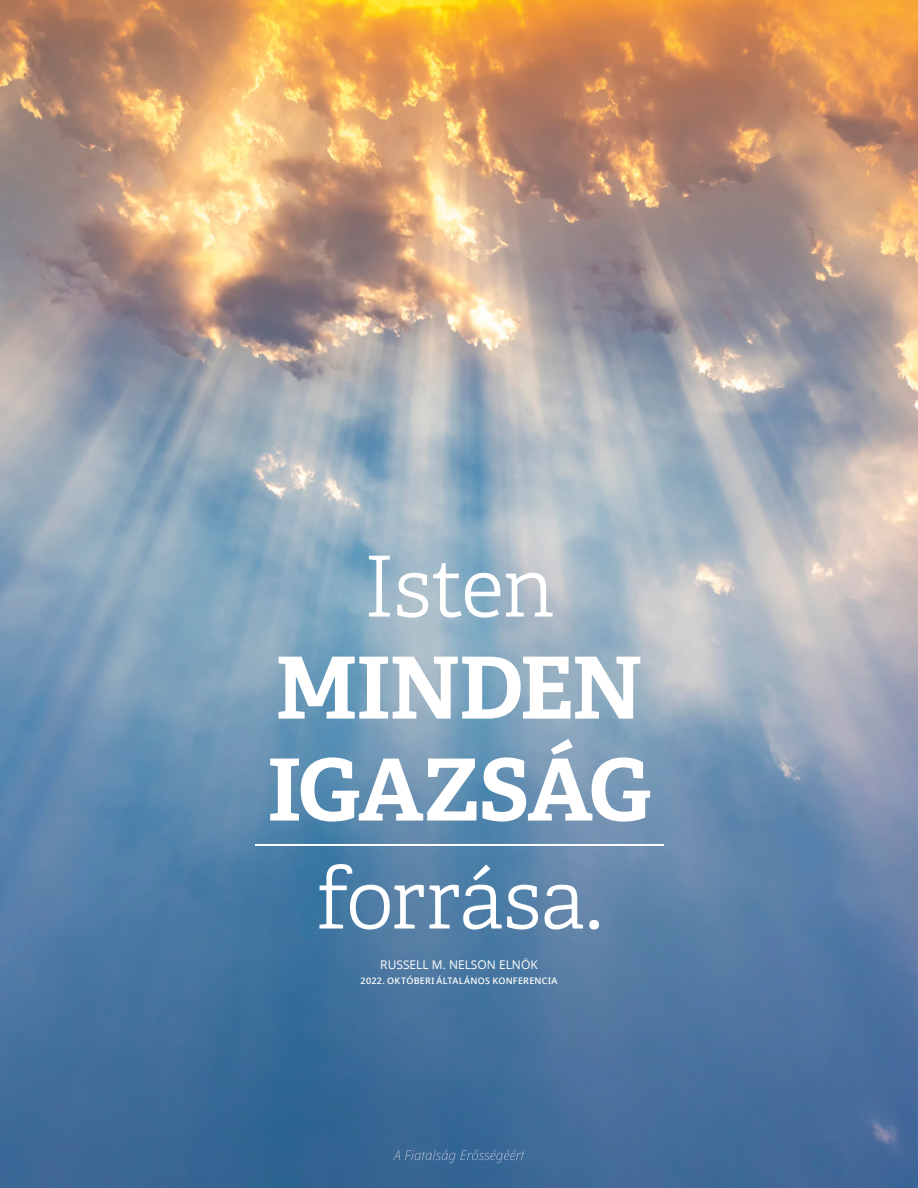
<style>
.page{position:relative;width:918px;height:1188px;background:#fff}
.page>*{position:absolute;margin:0;border:0;box-sizing:border-box;transform-origin:0 0}
.t1{font:700 85.65px/102px "Helam Slablds Lat";letter-spacing:-.02em;color:#fff}
.t2{font:300 84.15px "Helam Slablds Lat";letter-spacing:-.02em;color:#fff}
.t3{font:12px "Dots Solidlds Lat";color:#fff}
.t4{font:600 9px "Dots Solidlds Lat";letter-spacing:.03em;color:#fff}
</style>
<div class="page">
<img style="left:0;top:0;width:918px;height:1188px">
<img style="left:393px;top:1150px;width:131px;height:13px">
<hr style="left:255px;top:844px;width:408px;height:2px;background:#fff">
<h2 class="t2" style="left:363px;top:521px;width:194px">Isten</h2>
<h1 class="t1" style="left:267px;top:636px;width:385px">MINDEN<br>IGAZSÁG</h1>
<h2 class="t2" style="left:316px;top:833px;width:288px">forrása.</h2>
<h3 class="t3" style="left:380px;top:956px;width:159px">RUSSELL M. NELSON ELNÖK</h3>
<p class="t4" style="left:361px;top:974px;width:198px">2022. OKTÓBERI ÁLTALÁNOS KONFERENCIA</p>
</div>
